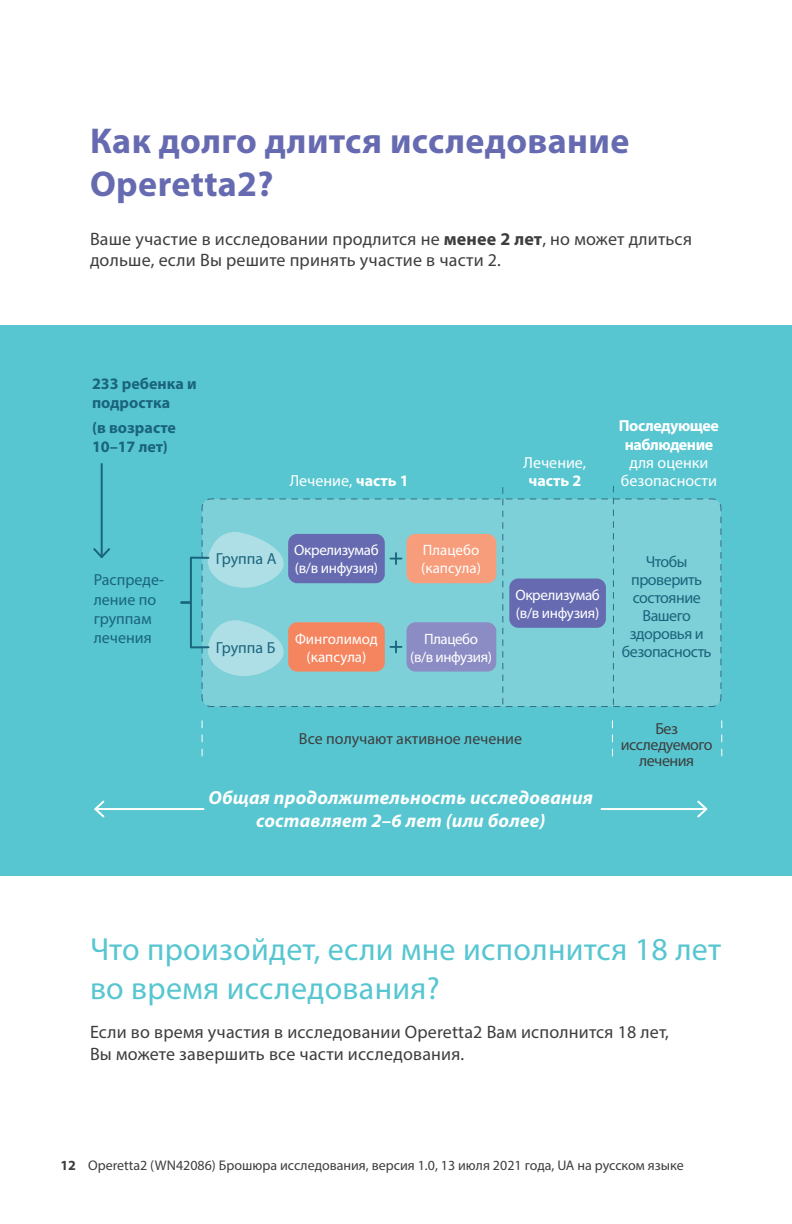
<style>
.page{position:relative;width:792px;height:1224px;background:#fff}
.page>*{position:absolute;margin:0;border:0;box-sizing:border-box;transform-origin:0 0}
.t1{font:700 36px/43.2px "Myriad Pro";letter-spacing:.01em;color:#666bb1}
.t2{font:32px/38.4px "Myriad Pro";letter-spacing:.01em;color:#57c6d1}
.t3{font:italic 700 19px/22.8px "Myriad Pro";letter-spacing:.01em;color:#fff;text-align:center}
.t4{font:18px/21.6px "Myriad Pro";letter-spacing:.01em;color:#3e3e3f}
.t5{font:16px/18px "Myriad Pro";letter-spacing:-.03em;color:#1a647d;text-align:center}
.t6{font:16px/18px "Myriad Pro";color:#fff;text-align:center}
.t7{font:700 16px/19.2px "Myriad Pro";color:#1a647d}
.t8{font:16px/19.2px "Myriad Pro";color:#1a647d}
.t9{font:700 16px/19.2px "Myriad Pro";letter-spacing:-.03em;color:#fff;text-align:center}
.t10{font:16px "Myriad Pro";letter-spacing:-.005em;color:#3e3e3f}
.t11{font:16px/16px "Myriad Pro";letter-spacing:-.03em;color:#3e3e3f;text-align:center}
.t12{font:15px/18px "Myriad Pro";letter-spacing:-.02em;color:#fff}
.t13{font:15px/18px "Myriad Pro";color:#fff}
.t14{font:14px "Myriad Pro";color:#3e3e3f}
.s1{font-weight:700}
</style>
<div class="page">
<div style="left:0;top:325px;width:792px;height:551px;background:#57c6d1"></div>
<svg style="left:706px;top:498px;width:16px;height:209px;background:#78cbd4"></svg>
<svg style="left:202px;top:721px;width:1px;height:35px"></svg>
<svg style="left:612px;top:721px;width:1px;height:35px"></svg>
<svg style="left:721px;top:721px;width:1px;height:35px"></svg>
<hr style="left:101px;top:464px;width:2px;height:93px;background:#1a647d">
<svg style="left:93px;top:546px;width:17px;height:12px"></svg>
<hr style="left:601px;top:808px;width:105px;height:2px;background:#fff">
<svg style="left:697px;top:800px;width:11px;height:18px"></svg>
<hr style="left:95px;top:808px;width:108px;height:2px;background:#fff">
<svg style="left:94px;top:800px;width:11px;height:18px"></svg>
<svg style="left:180px;top:486px;width:526px;height:221px;background:#84bfca"></svg>
<h1 class="t1" style="left:90px;top:118px;width:541px">Как долго длится исследование<br>Operetta2?</h1>
<p class="t4" style="left:90px;top:228px;width:603px">Ваше участие в исследовании продлится не <span class="s1">менее 2 лет</span>, но может длиться дольше, если Вы решите принять участие в части 2.</p>
<p class="t7" style="left:92px;top:373px;width:106px">233 ребенка и подростка</p>
<p class="t7" style="left:92px;top:418px;width:86px">(в возрасте<br>10–17 лет)</p>
<p class="t6" style="left:290px;top:471px;width:121px">Лечение, <span class="s1">часть 1</span></p>
<p class="t8" style="left:94px;top:570px;width:72px">Распреде&shy;ление по группам лечения</p>
<p class="t12" style="left:294px;top:541px;width:86px">Окрелизумаб (в/в инфузия)</p>
<p class="t5" style="left:216px;top:549px;width:62px">Группа A</p>
<p class="t13" style="left:421px;top:541px;width:61px">Плацебо (капсула)</p>
<p class="t5" style="left:216px;top:638px;width:61px">Группа Б</p>
<p class="t13" style="left:295px;top:629px;width:84px;text-align:center">Финголимод (капсула)</p>
<p class="t12" style="left:410px;top:629px;width:83px;text-align:center">Плацебо<br>(в/в инфузия)</p>
<p class="t6" style="left:524px;top:453px;width:64px">Лечение,</p>
<p class="t9" style="left:528px;top:470px;width:55px">часть 2</p>
<p class="t9" style="left:619px;top:416px;width:102px">Последующее наблюдение</p>
<p class="t6" style="left:621px;top:454px;width:97px">для оценки безопасности</p>
<p class="t12" style="left:515px;top:586px;width:86px">Окрелизумаб (в/в инфузия)</p>
<p class="t5" style="left:622px;top:552px;width:91px">Чтобы проверить состояние<br>Вашего здоровья и безопасность</p>
<p class="t10" style="left:299px;top:728px;width:225px">Все получают активное лечение</p>
<p class="t3" style="left:209px;top:786px;width:386px">Общая продолжительность исследования составляет 2–6 лет (или более)</p>
<p class="t11" style="left:621px;top:721px;width:93px">Без исследуемого лечения</p>
<h2 class="t2" style="left:90px;top:930px;width:633px">Что произойдет, если мне исполнится 18 лет во время исследования?</h2>
<p class="t4" style="left:90px;top:1021px;width:580px">Если во время участия в исследовании Operetta2 Вам исполнится 18 лет,<br>Вы можете завершить все части исследования.</p>
<p class="t14" style="left:61px;top:1156px;width:625px"><span class="s1">12</span> Operetta2 (WN42086) Брошюра исследования, версия 1.0, 13 июля 2021 года, UA на русском языке</p>
</div>
